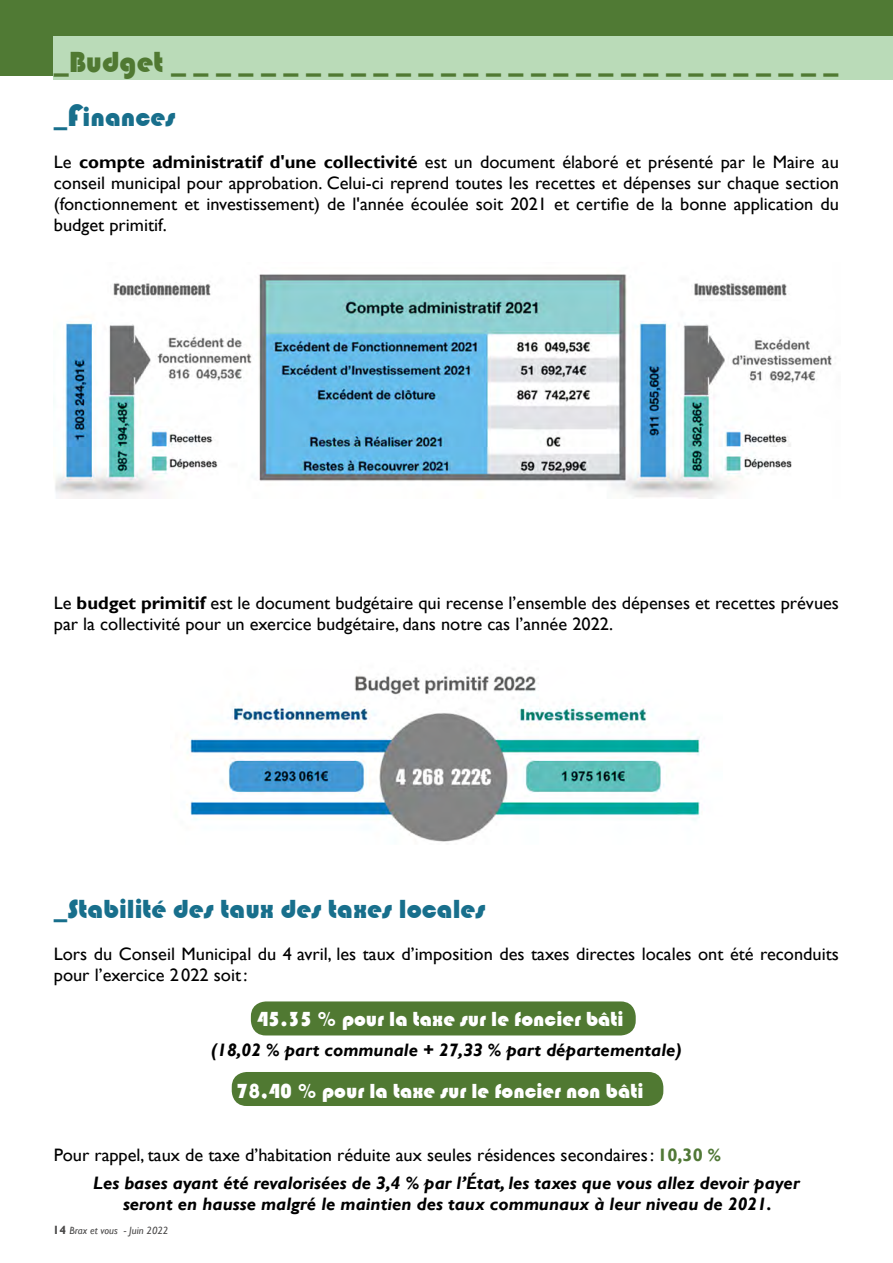
<style>
.page{position:relative;width:893px;height:1263px;background:#fff}
.page>*{position:absolute;margin:0;border:0;box-sizing:border-box;transform-origin:0 0}
.t1{font:30px "Bauhaus 93";color:#507932}
.t2{font:27px "Bauhaus 93";color:#186f8c}
.t3{font:21px "Bauhaus 93";color:#fff}
.t4{font:18px/21px "Gill Sans";color:#000}
.t5{font:italic 700 18px/28px "Gill Sans";color:#000}
.t6{font:italic 10.5px "Gill Sans";color:#494848}
.s1{font-size:31.95px}
.s2{font-weight:700}
.s3{font-weight:400;font-style:normal}
.s4{font-style:normal;color:#507836}
.s5{font-weight:700;font-style:normal;font-size:12px}
</style>
<div class="page">
<div style="left:0;top:0;width:893px;height:76px;background:#507a34"></div>
<div style="left:54px;top:36px;width:839px;height:43px;background:#badbb8"></div>
<div style="left:251px;top:1001px;width:385px;height:34px;background:#507932;border-radius:15px"></div>
<div style="left:232px;top:1072px;width:431px;height:34px;background:#507932;border-radius:15px"></div>
<img style="left:55px;top:274px;width:781px;height:225px">
<img style="left:186px;top:675px;width:514px;height:167px">
<h1 class="t1" style="left:54px;top:45px;width:786px">_Budget _ _ _ _ _ _ _ _ _ _ _ _ _ _ _ _ _ _ _ _ _ _ _ _ _ _ _ _ _ _</h1>
<h2 class="t2" style="left:54px;top:102px;width:123px">_<span class="s1">F</span>inances</h2>
<p class="t4" style="left:54px;top:152px;width:787px;text-align:justify">Le <span class="s2">compte administratif d'une collectivité</span> est un document élaboré et présenté par le Maire au conseil municipal pour approbation. Celui-ci reprend toutes les recettes et dépenses sur chaque section (fonctionnement et investissement) de l'année écoulée soit 2021 et certifie de la bonne application du budget primitif.</p>
<p class="t4" style="left:54px;top:593px;width:787px">Le <span class="s2">budget primitif</span> est le document budgétaire qui recense l’ensemble des dépenses et recettes prévues par la collectivité pour un exercice budgétaire, dans notre cas l’année 2022.</p>
<h2 class="t2" style="left:54px;top:894px;width:433px">_Stabilité des taux des taxes locales</h2>
<p class="t4" style="left:54px;top:944px;width:787px">Lors du Conseil Municipal du 4 avril, les taux d’imposition des taxes directes locales ont été reconduits pour l’exercice 2022 soit:</p>
<p class="t3" style="left:256px;top:1007px;width:369px">45.35 % pour la taxe sur le foncier bâti</p>
<p class="t5" style="left:211px;top:1036px;width:472px">(18,02 % part communale + 27,33 % part départementale)</p>
<p class="t3" style="left:237px;top:1079px;width:408px">78,40 % pour la taxe sur le foncier non bâti</p>
<p class="t5" style="left:93px;top:1141px;width:708px;text-indent:-39px"><span class="s3">Pour rappel, taux de taxe d’habitation réduite aux seules résidences secondaires:</span> <span class="s4">10,30 %<br></span>Les bases ayant été revalorisées de 3,4 % par l’État, les taxes que vous allez devoir payer</p>
<p class="t5" style="left:123px;top:1190px;width:650px">seront en hausse malgré le maintien des taux communaux à leur niveau de 2021.</p>
<p class="t6" style="left:53px;top:1224px;width:117px"><span class="s5">14</span> Brax et vous - Juin 2022</p>
</div>
